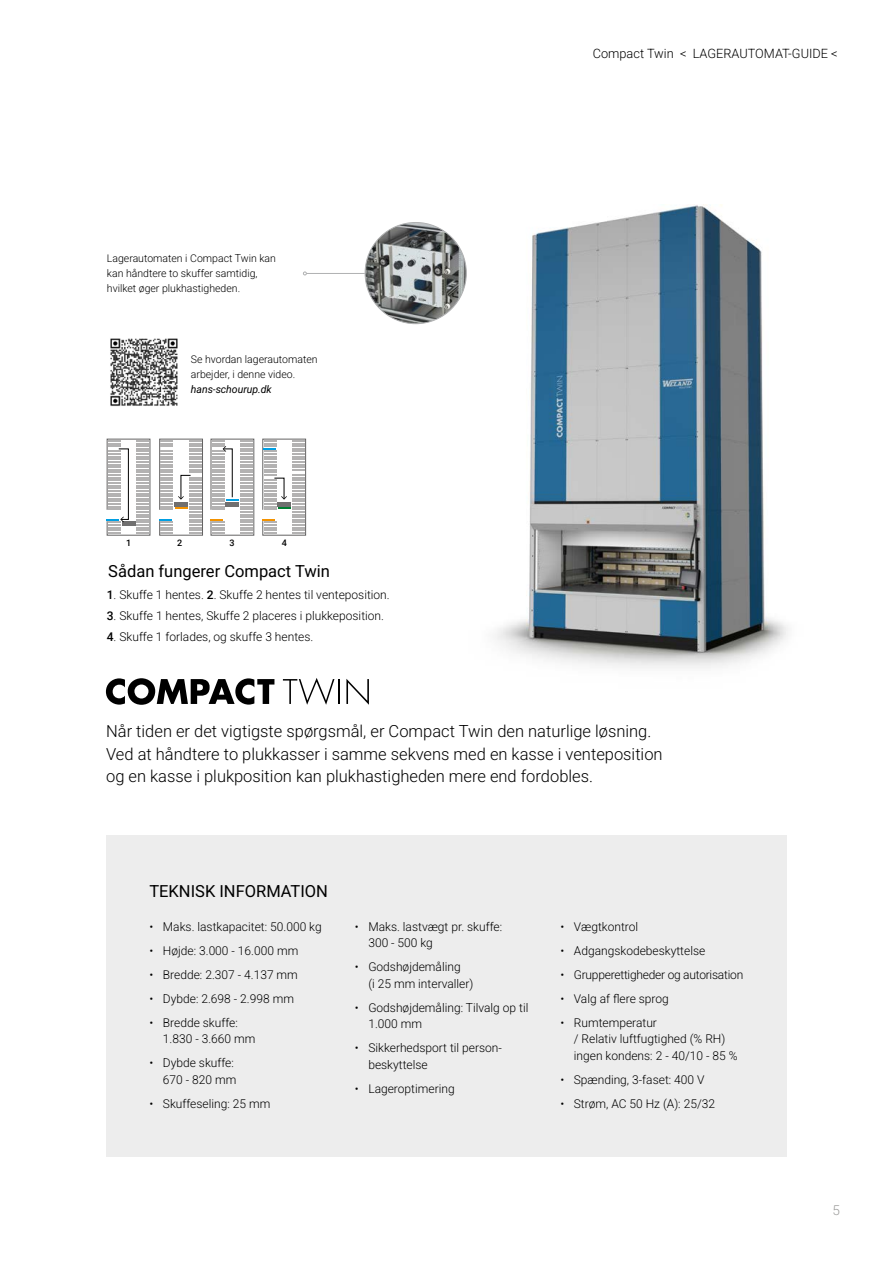
<style>
.page{position:relative;width:893px;height:1263px;background:#fff}
.page>*{position:absolute;margin:0;border:0;box-sizing:border-box;transform-origin:0 0}
.t1{font:16.5px/22.5px "Roboto";color:#000}
.t2{font:13.5px "Roboto";color:#9d9d9c}
.t3{font:12.75px "Roboto";color:#000}
.t4{font:12px/16.5px "Roboto";color:#000}
.t5{font:12px "Roboto";letter-spacing:-.02em;color:#000}
.t6{font:10.5px/15px "Roboto";color:#000}
.t7{font:italic 10.5px "Roboto";color:#000}
.t8{font:500 9px "Roboto";color:#000}
.s1{font-weight:500}
</style>
<div class="page">
<img style="left:458px;top:205px;width:330px;height:463px">
<img style="left:365px;top:222px;width:101px;height:102px;border-radius:51px">
<svg style="left:106px;top:438px;width:45px;height:98px"></svg>
<svg style="left:210px;top:438px;width:45px;height:98px"></svg>
<svg style="left:262px;top:438px;width:45px;height:98px"></svg>
<svg style="left:159px;top:438px;width:44px;height:98px"></svg>
<img style="left:110px;top:338px;width:68px;height:69px">
<svg style="left:106px;top:678px;width:168px;height:27px"></svg>
<svg style="left:283px;top:678px;width:56px;height:27px"></svg>
<svg style="left:346px;top:679px;width:23px;height:26px"></svg>
<div style="left:106px;top:836px;width:680px;height:321px;background:#ededed"></div>
<hr style="left:306px;top:273px;width:59px;height:1px;background:#b0b1b2">
<p class="t6" style="left:107px;top:250px;width:171px">Lagerautomaten i Compact Twin kan kan håndtere to skuffer samtidig, hvilket øger plukhastigheden.</p>
<p class="t6" style="left:191px;top:351px;width:128px">Se hvordan lagerautomaten arbejder, i denne video.</p>
<p class="t7" style="left:191px;top:382px;width:82px">hans-schourup.dk</p>
<p class="t8" style="left:126px;top:536px;width:7px">1</p>
<p class="t8" style="left:177px;top:536px;width:7px">2</p>
<p class="t8" style="left:230px;top:536px;width:7px">3</p>
<p class="t8" style="left:282px;top:536px;width:7px">4</p>
<h1 class="t1" style="left:108px;top:559px;width:223px">Sådan fungerer Compact Twin</h1>
<p class="t4" style="left:107px;top:586px;width:284px"><span class="s1">1</span>. Skuffe 1 hentes. <span class="s1">2</span>. Skuffe 2 hentes til venteposition.</p>
<p class="t4" style="left:107px;top:607px;width:279px"><span class="s1">3</span>. Skuffe 1 hentes, Skuffe 2 placeres i plukkeposition.</p>
<p class="t4" style="left:107px;top:628px;width:208px"><span class="s1">4</span>. Skuffe 1 forlades, og skuffe 3 hentes.</p>
<p class="t3" style="left:593px;top:45px;width:246px">Compact Twin &lt; LAGERAUTOMAT-GUIDE &lt;</p>
<h1 class="t1" style="left:106px;top:720px;width:558px">Når tiden er det vigtigste spørgsmål, er Compact Twin den naturlige løsning.<br>Ved at håndtere to plukkasser i samme sekvens med en kasse i venteposition og en kasse i plukposition kan plukhastigheden mere end fordobles.</h1>
<h1 class="t1" style="left:149px;top:879px;width:180px">TEKNISK INFORMATION</h1>
<p class="t4" style="left:149px;top:918px;width:174px">• Maks. lastkapacitet: 50.000 kg</p>
<p class="t4" style="left:149px;top:942px;width:150px">• Højde: 3.000 - 16.000 mm</p>
<p class="t4" style="left:149px;top:966px;width:150px">• Bredde: 2.307 - 4.137 mm</p>
<p class="t4" style="left:149px;top:990px;width:146px">• Dybde: 2.698 - 2.998 mm</p>
<p class="t4" style="left:163px;top:1014px;width:94px;text-indent:-14px">• Bredde skuffe:<br>1.830 - 3.660 mm</p>
<p class="t4" style="left:149px;top:1054px;width:88px;text-align:right">• Dybde skuffe:<br>670 - 820 mm</p>
<p class="t4" style="left:149px;top:1095px;width:123px">• Skuffeseling: 25 mm</p>
<p class="t4" style="left:368px;top:918px;width:135px;text-indent:-14px">• Maks. lastvægt pr. skuffe:<br>300 - 500 kg</p>
<p class="t4" style="left:368px;top:958px;width:107px;text-indent:-14px">• Godshøjdemåling<br>(i 25 mm intervaller)</p>
<p class="t4" style="left:368px;top:999px;width:162px;text-indent:-14px">• Godshøjdemåling: Tilvalg op til<br>1.000 mm</p>
<p class="t4" style="left:368px;top:1039px;width:135px;text-indent:-14px">• Sikkerhedsport til person&shy;beskyttelse</p>
<p class="t4" style="left:355px;top:1080px;width:101px">• Lageroptimering</p>
<p class="t4" style="left:560px;top:918px;width:79px">• Vægtkontrol</p>
<p class="t4" style="left:560px;top:942px;width:147px">• Adgangskodebeskyttelse</p>
<p class="t5" style="left:560px;top:966px;width:184px">• Grupperettigheder og autorisation</p>
<p class="t4" style="left:560px;top:990px;width:110px">• Valg af flere sprog</p>
<p class="t4" style="left:574px;top:1014px;width:165px;text-indent:-14px">• Rumtemperatur<br>/ Relativ luftfugtighed (% RH) ingen kondens: 2 - 40/10 - 85 %</p>
<p class="t4" style="left:560px;top:1071px;width:146px">• Spænding, 3-faset: 400 V</p>
<p class="t4" style="left:560px;top:1095px;width:156px">• Strøm, AC 50 Hz (A): 25/32</p>
<p class="t2" style="left:832px;top:1200px;width:9px">5</p>
</div>
